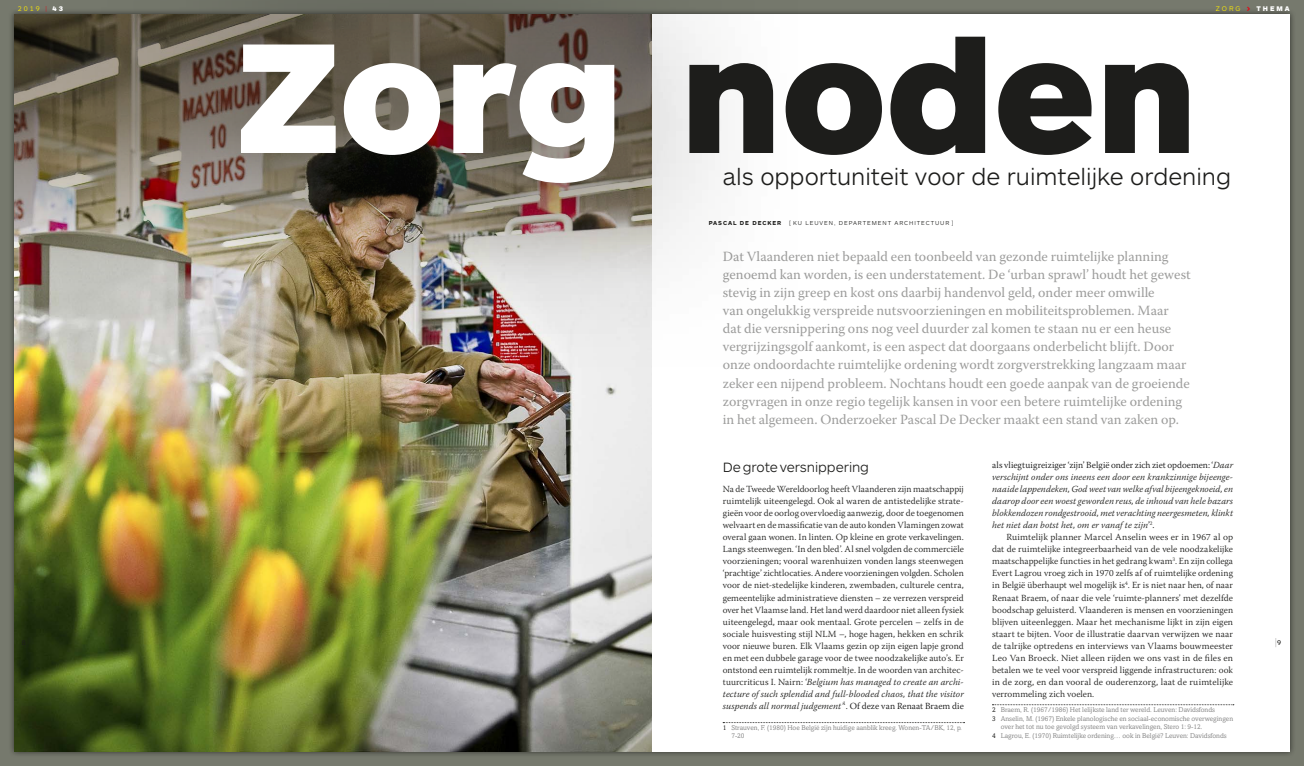
<style>
.page{position:relative;width:1304px;height:766px;background:#fff}
.page>*{position:absolute;margin:0;border:0;box-sizing:border-box;transform-origin:0 0}
.t1{font:900 162.7px "ARS Maquette";color:#1d1d1b}
.t2{font:300 24px "ARS Maquette";color:#1d1d1b}
.t3{font:14px/18px "Warnock Pro";color:#9d9d9c}
.t4{font:300 14px "ARS Maquette";letter-spacing:-.005em;color:#1d1d1b}
.t5{font:300 11.2px "ARS Maquette";color:#1d1d1b;scale:.31 1}
.t6{font:300 9.3px/12px "Warnock Pro";letter-spacing:.005em;color:#1d1d1b;text-align:justify}
.t7{font:italic 300 9.3px/12px "Warnock Pro";letter-spacing:.005em;color:#1d1d1b;text-align:justify}
.t8{font:7px/8.9px "Amasis";color:#878787}
.t9{font:900 7px "ARS Maquette";letter-spacing:.28em;color:#fff}
.t10{font:300 7px "ARS Maquette";color:#ffed00}
.t11{font:300 6px "ARS Maquette";letter-spacing:.15em;color:#1d1d1b}
.t12{font:700 6px "ARS Maquette";letter-spacing:.15em;color:#1d1d1b}
.s1{color:#e30613}
.s2{font-weight:900;color:#fff}
.s3{font-weight:300;color:#ffed00}
.s4{color:#fff}
.s5{color:#101010}
.s6{font-style:italic}
.s7{color:#1d1d1b}
.s8{font-style:normal;color:#101010}
.s9{font-style:normal;color:#000}
.s10{font-weight:400;font-size:7px}
</style>
<div class="page">
<div style="left:0;top:0;width:1304px;height:765px;background:#76796d"></div>
<div style="left:8px;top:8px;width:1288px;height:749px;background:#1d1d1b;opacity:.75"></div>
<div style="left:14px;top:14px;width:1276px;height:737px;background:#fff"></div>
<svg style="left:723px;top:722px;width:242px;height:1px"></svg>
<svg style="left:992px;top:704px;width:242px;height:1px"></svg>
<img style="left:14px;top:359px;width:638px;height:392px">
<img style="left:14px;top:14px;width:49px;height:345px">
<img style="left:211px;top:366px;width:286px;height:40px">
<img style="left:63px;top:0;width:735px;height:366px">
<p class="t10" style="left:18px;top:5px;width:47px">2019 <span class="s1">|</span> <span class="s2">43</span></p>
<p class="t9" style="left:1216px;top:5px;width:75px"><span class="s3">ZORG</span> <span class="s1">&gt;</span> THEMA</p>
<h1 class="t1" style="left:235px;top:-8px;width:963px"><span class="s4">Zorg</span> noden</h1>
<h2 class="t2" style="left:723px;top:161px;width:510px">als opportuniteit voor de ruimtelijke ordening</h2>
<p class="t12" style="left:709px;top:219px;width:74px">PASCAL DE DECKER</p>
<p class="t11" style="left:789px;top:219px;width:166px">[ KU LEUVEN, DEPARTEMENT ARCHITECTUUR ]</p>
<p class="t3" style="left:723px;top:247px;width:469px">Dat Vlaanderen niet bepaald een toonbeeld van gezonde ruimtelijke planning genoemd kan worden, is een understatement. De ‘urban sprawl’ houdt het gewest stevig in zijn greep en kost ons daarbij handenvol geld, onder meer omwille<br>van ongelukkig verspreide nutsvoorzieningen en mobiliteitsproblemen. Maar dat die versnippering ons nog veel duurder zal komen te staan nu er een heuse vergrijzingsgolf aankomt, is een aspect dat doorgaans onderbelicht blijft. Door onze ondoordachte ruimtelijke ordening wordt zorgverstrekking langzaam maar zeker een nijpend probleem. Nochtans houdt een goede aanpak van de groeiende zorgvragen in onze regio tegelijk kansen in voor een betere ruimtelijke ordening in het algemeen. Onderzoeker Pascal De Decker maakt een stand van zaken op.</p>
<h3 class="t4" style="left:723px;top:458px;width:148px">De grote versnippering</h3>
<p class="t6" style="left:723px;top:483px;width:242px">Na de Tweede Wereldoorlog heeft Vlaanderen zijn maatschappij ruimtelijk uiteengelegd. Ook al waren de antistedelijke strate&shy;gieën voor de oorlog overvloedig aanwezig, door de toegenomen welvaart en de massificatie van de auto konden Vlamingen zowat overal gaan wonen. In linten. Op kleine en grote verkavelingen.<br>Langs steenwegen. ‘In den bled’. Al snel volgden de commerciële voorzieningen; vooral warenhuizen vonden langs steenwegen ‘prachtige’ zichtlocaties. Andere voorzieningen volgden. Scholen voor de niet-stedelijke kinderen, zwembaden, culturele centra, gemeentelijke administratieve diensten – ze verrezen verspreid over het Vlaamse land. Het land werd daardoor niet alleen fysiek uiteengelegd, maar ook mentaal. Grote percelen – zelfs in de sociale huisvesting stijl NLM –, hoge hagen, hekken en schrik voor nieuwe buren. Elk Vlaams gezin op zijn eigen lapje grond en met een dubbele garage voor de twee noodzakelijke auto’s. Er ontstond een ruimtelijk rommeltje. In de woorden van architec&shy;tuurcriticus I. Nairn: <span class="s5">‘</span><span class="s6">Belgium has managed to create an archi&shy;tecture of such splendid and full-blooded chaos, that the visitor suspends all normal judgement’</span><sup>1</sup><span class="s5">. Of deze van Renaat Braem die</span></p>
<p class="t8" style="left:731px;top:723px;width:232px;line-height:7.5px;text-indent:-9px"><span class="s7">1</span> Strauven, F. (1980) Hoe België zijn huidige aanblik kreeg. Wonen-TA/BK, 12, p.<br>7-20</p>
<p class="t7" style="left:992px;top:459px;width:242px"><span class="s8">als vliegtuigreiziger ‘zijn’ België onder zich ziet opdoemen: ‘</span>Daar verschijnt onder ons ineens een door een krankzinnige bijeenge&shy;naaide lappendeken, God weet van welke afval bijeengeknoeid, en daarop door een woest geworden reus, de inhoud van hele bazars blokkendozen rondgestrooid, met verachting neergesmeten, klinkt het niet dan botst het, om er vanaf te zijn<span class="s9">’</span><sup>2</sup><span class="s9">.</span></p>
<p class="t6" style="left:992px;top:531px;width:242px;text-indent:14px">Ruimtelijk planner Marcel Anselin wees er in 1967 al op dat de ruimtelijke integreerbaarheid van de vele noodzakelijke maatschappelijke functies in het gedrang kwam<sup>3</sup>. En zijn collega Evert Lagrou vroeg zich in 1970 zelfs af of ruimtelijke ordening in België überhaupt wel mogelijk is<sup>4</sup>. Er is niet naar hen, of naar Renaat Braem, of naar die vele ‘ruimte-planners’ met dezelfde boodschap geluisterd. Vlaanderen is mensen en voorzieningen blijven uiteenleggen. Maar het mechanisme lijkt in zijn eigen staart te bijten. Voor de illustratie daarvan verwijzen we naar de talrijke optredens en interviews van Vlaams bouwmeester Leo Van Broeck. Niet alleen rijden we ons vast in de files en betalen we te veel voor verspreid liggende infrastructuren: ook in de zorg, en dan vooral de ouderenzorg, laat de ruimtelijke verrommeling zich voelen.</p>
<p class="t8" style="left:992px;top:705px;width:242px"><span class="s7">2</span> Braem, R. (1967/1986) Het lelijkste land ter wereld. Leuven: Davidsfonds<br><span class="s7">3</span> Anselin, M. (1967) Enkele planologische en sociaal-economische overwegingen</p>
<p class="t8" style="left:992px;top:721px;width:236px;text-indent:9px">over het tot nu toe gevolgd systeem van verkavelingen, Stero 1: 9-12.<br><span class="s7">4</span> Lagrou, E. (1970) Ruimtelijke ordening… ook in België? Leuven: Davidsfonds</p>
<p class="t5" style="left:1275px;top:634px;width:20px">| <span class="s10">9</span></p>
</div>
